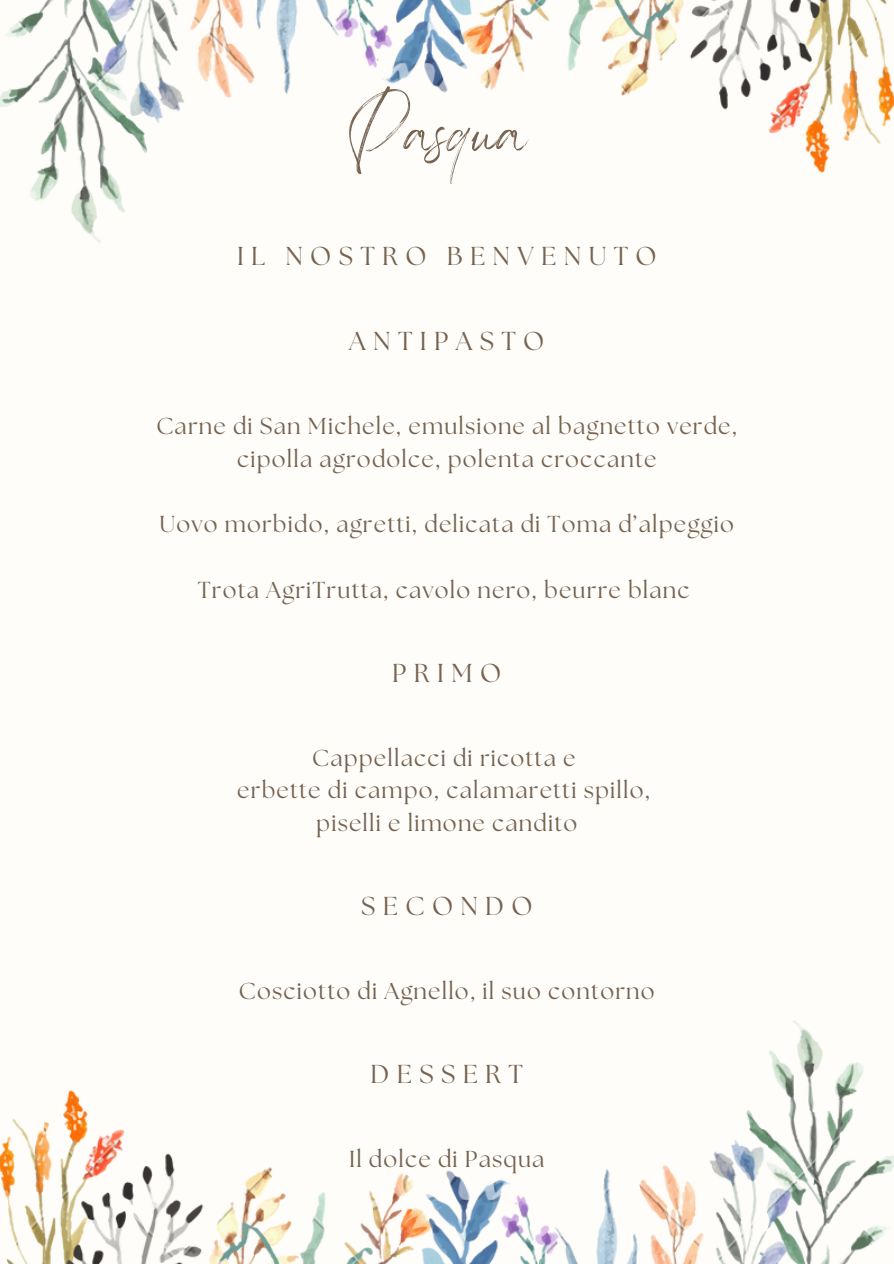
<style>
.page{position:relative;width:894px;height:1264px;background:#fff}
.page>*{position:absolute;margin:0;border:0;box-sizing:border-box;transform-origin:0 0}
.t1{font:85.95px "Angella White";color:#766351}
.t2{font:25.95px "The Seasons";letter-spacing:.285em;color:#766351}
.t3{font:23.1px/32.7px "The Seasons";letter-spacing:.05em;color:#766351;text-align:center}
</style>
<div class="page">
<div style="left:0;top:0;width:893px;height:1263px;background:#fffdf9"></div>
<img style="left:0;top:1020px;width:893px;height:243px">
<img style="left:0;top:0;width:893px;height:243px">
<p class="t1" style="left:348px;top:79px;width:182px">Pasqua</p>
<h1 class="t2" style="left:237px;top:244px;width:421px">IL NOSTRO BENVENUTO</h1>
<h2 class="t2" style="left:349px;top:330px;width:196px">ANTIPASTO</h2>
<h2 class="t3" style="left:156px;top:411px;width:582px">Carne di San Michele, emulsione al bagnetto verde, cipolla agrodolce, polenta croccante</h2>
<p class="t3" style="left:160px;top:509px;width:575px">Uovo morbido, agretti, delicata di Toma d’alpeggio</p>
<p class="t3" style="left:198px;top:574px;width:493px">Trota AgriTrutta, cavolo nero, beurre blanc</p>
<p class="t2" style="left:392px;top:661px;width:111px">PRIMO</p>
<h2 class="t3" style="left:312px;top:742px;width:265px">Cappellacci di ricotta e</h2>
<p class="t3" style="left:237px;top:775px;width:414px">erbette di campo, calamaretti spillo,</p>
<p class="t3" style="left:316px;top:808px;width:262px">piselli e limone candito</p>
<p class="t2" style="left:361px;top:894px;width:173px">SECONDO</p>
<h2 class="t3" style="left:239px;top:976px;width:417px">Cosciotto di Agnello, il suo contorno</h2>
<p class="t2" style="left:370px;top:1062px;width:154px">DESSERT</p>
<p class="t3" style="left:349px;top:1144px;width:197px">Il dolce di Pasqua</p>
</div>
